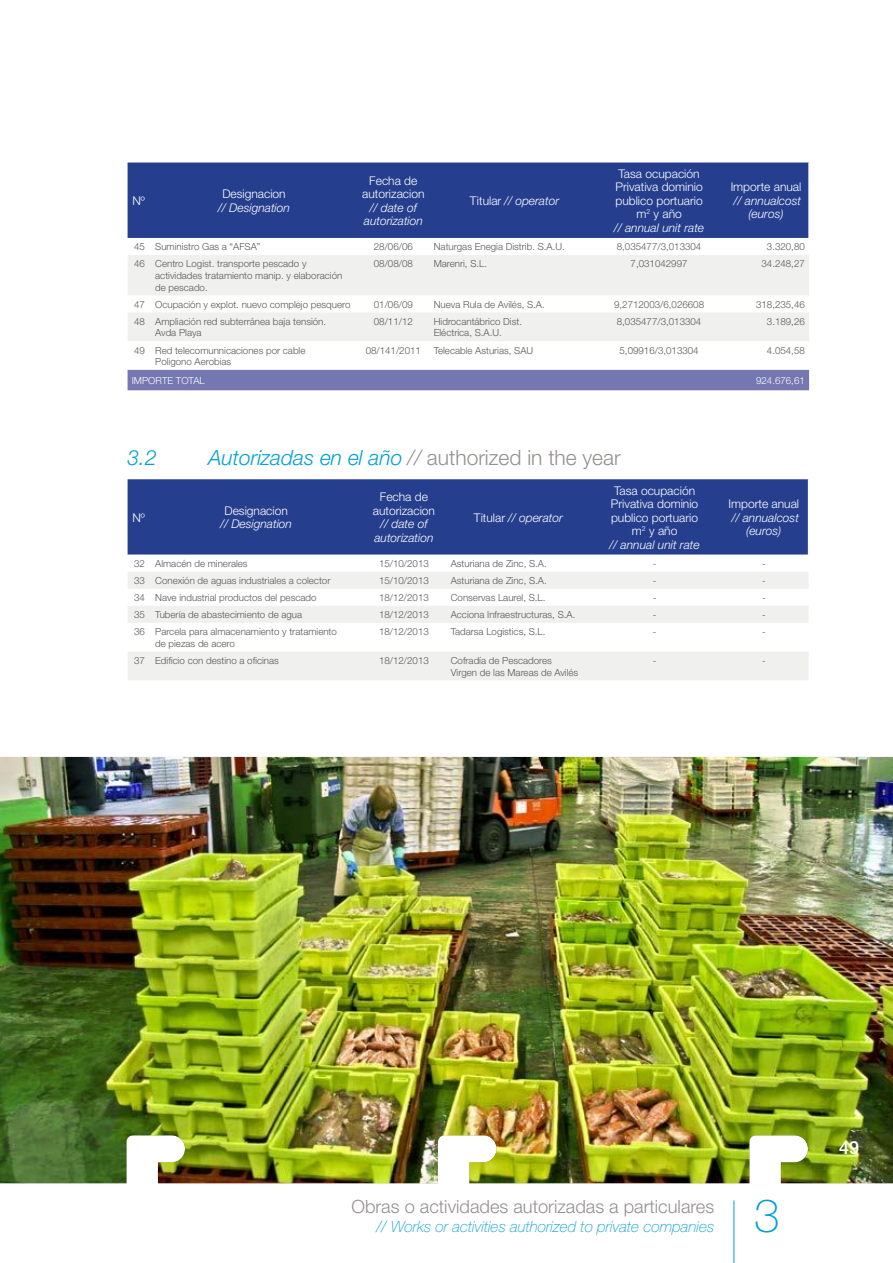
<style>
.page{position:relative;width:893px;height:1263px;background:#fff}
.page>*{position:absolute;margin:0;border:0;box-sizing:border-box;transform-origin:0 0}
.t1{font:100 46.2px "Helvetica Neue";color:#009fd5}
.t2{font:300 21px "Helvetica Neue";color:#948f8f}
.t3{font:italic 300 21px "Helvetica Neue";color:#009fd5}
.t4{font:300 18.3px "Helvetica Neue";color:#948f8f}
.t5{font:500 18px "Helvetica Neue";color:#fff}
.t6{font:italic 100 15.45px "Helvetica Neue";color:#009fd5}
.t7{font:300 12px/13.5px "Helvetica Neue";color:#fff;text-align:center}
.t8{font:italic 300 12px/13.5px "Helvetica Neue";color:#fff;text-align:center}
.t9{font:300 9.75px/11.7px "Helvetica Neue";color:#57585a}
.t10{font:300 9.75px "Helvetica Neue";color:#fff}
.s1{font-style:normal}
.s2{font-style:italic}
.s3{font-style:italic;color:#009fd5}
</style>
<div class="page">
<hr style="left:733px;top:1200px;width:1px;height:63px;background:#009fd5">
<img style="left:0;top:757px;width:893px;height:426px">
<div style="left:128px;top:163px;width:680px;height:75px;background:#253f8e"></div>
<svg style="left:128px;top:369px;width:681px;height:1px"></svg>
<svg style="left:128px;top:255px;width:681px;height:86px;fill:#f0f0ef"></svg>
<div style="left:128px;top:370px;width:681px;height:20px;background:#7477b0"></div>
<div style="left:128px;top:479px;width:680px;height:76px;background:#253f8e"></div>
<svg style="left:128px;top:572px;width:680px;height:108px;fill:#f0f0ef"></svg>
<p class="t7" style="left:133px;top:194px;width:14px">Nº</p>
<p class="t7" style="left:222px;top:187px;width:65px">Designacion</p>
<p class="t8" style="left:218px;top:201px;width:73px">// Designation</p>
<p class="t7" style="left:362px;top:173px;width:64px">Fecha de autorizacion</p>
<p class="t8" style="left:364px;top:201px;width:61px">// date of autorization</p>
<p class="t8" style="left:470px;top:194px;width:91px"><span class="s1">Titular</span> // operator</p>
<p class="t7" style="left:614px;top:167px;width:92px">Tasa ocupación<br>Privativa dominio publico portuario m<sup>2</sup> y año<br><span class="s2">// annual unit rate</span></p>
<p class="t7" style="left:731px;top:180px;width:72px">Importe anual</p>
<p class="t8" style="left:734px;top:194px;width:69px">// annualcost (euros)</p>
<p class="t9" style="left:134px;top:241px;width:128px">45 Suministro Gas a “AFSA”</p>
<p class="t9" style="left:374px;top:241px;width:41px">28/06/06</p>
<p class="t9" style="left:434px;top:241px;width:133px">Naturgas Enegia Distrib. S.A.U.</p>
<p class="t9" style="left:617px;top:241px;width:86px">8,035477/3,013304</p>
<p class="t9" style="left:767px;top:241px;width:39px">3.320,80</p>
<p class="t9" style="left:155px;top:258px;width:189px;text-indent:-21px">46 Centro Logist. transporte pescado y actividades tratamiento manip. y elaboración de pescado.</p>
<p class="t9" style="left:374px;top:258px;width:41px">08/08/08</p>
<p class="t9" style="left:434px;top:258px;width:55px">Marenri, S.L.</p>
<p class="t9" style="left:631px;top:258px;width:58px">7,031042997</p>
<p class="t9" style="left:761px;top:258px;width:45px">34.248,27</p>
<p class="t9" style="left:134px;top:298px;width:218px">47 Ocupación y explot. nuevo complejo pesquero</p>
<p class="t9" style="left:374px;top:298px;width:41px">01/06/09</p>
<p class="t9" style="left:434px;top:298px;width:113px">Nueva Rula de Avilés, S.A.</p>
<p class="t9" style="left:614px;top:298px;width:91px">9,2712003/6,026608</p>
<p class="t9" style="left:756px;top:298px;width:50px">318,235,46</p>
<p class="t9" style="left:155px;top:315px;width:173px;text-indent:-21px">48 Ampliación red subterránea baja tensión.<br>Avda Playa</p>
<p class="t9" style="left:374px;top:315px;width:41px">08/11/12</p>
<p class="t9" style="left:434px;top:315px;width:90px">Hidrocantábrico Dist.<br>Eléctrica, S.A.U.</p>
<p class="t9" style="left:617px;top:315px;width:86px">8,035477/3,013304</p>
<p class="t9" style="left:767px;top:315px;width:39px">3.189,26</p>
<p class="t9" style="left:155px;top:344px;width:152px;text-indent:-21px">49 Red telecomunnicaciones por cable<br>Poligono Aerobias</p>
<p class="t9" style="left:366px;top:344px;width:57px">08/141/2011</p>
<p class="t9" style="left:434px;top:344px;width:101px">Telecable Asturias, SAU</p>
<p class="t9" style="left:619px;top:344px;width:81px">5,09916/3,013304</p>
<p class="t9" style="left:767px;top:344px;width:39px">4.054,58</p>
<p class="t10" style="left:132px;top:374px;width:74px">IMPORTE TOTAL</p>
<p class="t10" style="left:756px;top:374px;width:50px">924.676,61</p>
<h2 class="t3" style="left:128px;top:445px;width:31px">3.2</h2>
<h2 class="t2" style="left:208px;top:444px;width:414px"><span class="s3">Autorizadas en el año</span> <span class="s2">//</span> authorized in the year</h2>
<p class="t7" style="left:133px;top:510px;width:14px">Nº</p>
<p class="t7" style="left:225px;top:504px;width:65px">Designacion</p>
<p class="t8" style="left:220px;top:517px;width:73px">// Designation</p>
<p class="t7" style="left:373px;top:490px;width:64px">Fecha de autorizacion</p>
<p class="t8" style="left:374px;top:517px;width:61px">// date of autorization</p>
<p class="t8" style="left:474px;top:510px;width:91px"><span class="s1">Titular</span> // operator</p>
<p class="t7" style="left:610px;top:483px;width:92px">Tasa ocupación<br>Privativa dominio publico portuario m<sup>2</sup> y año<br><span class="s2">// annual unit rate</span></p>
<p class="t7" style="left:728px;top:497px;width:72px">Importe anual</p>
<p class="t8" style="left:732px;top:510px;width:69px">// annualcost (euros)</p>
<p class="t9" style="left:134px;top:557px;width:115px">32 Almacén de minerales</p>
<p class="t9" style="left:379px;top:557px;width:51px">15/10/2013</p>
<p class="t9" style="left:451px;top:557px;width:98px">Asturiana de Zinc, S.A.</p>
<p class="t9" style="left:653px;top:557px;width:5px">-</p>
<p class="t9" style="left:762px;top:557px;width:5px">-</p>
<p class="t9" style="left:134px;top:575px;width:198px">33 Conexión de aguas industriales a colector</p>
<p class="t9" style="left:379px;top:575px;width:51px">15/10/2013</p>
<p class="t9" style="left:451px;top:575px;width:98px">Asturiana de Zinc, S.A.</p>
<p class="t9" style="left:653px;top:575px;width:5px">-</p>
<p class="t9" style="left:762px;top:575px;width:5px">-</p>
<p class="t9" style="left:134px;top:592px;width:184px">34 Nave industrial productos del pescado</p>
<p class="t9" style="left:379px;top:592px;width:51px">18/12/2013</p>
<p class="t9" style="left:451px;top:592px;width:96px">Conservas Laurel, S.L.</p>
<p class="t9" style="left:653px;top:592px;width:5px">-</p>
<p class="t9" style="left:762px;top:592px;width:5px">-</p>
<p class="t9" style="left:134px;top:609px;width:170px">35 Tubería de abastecimiento de agua</p>
<p class="t9" style="left:379px;top:609px;width:51px">18/12/2013</p>
<p class="t9" style="left:451px;top:609px;width:126px">Acciona Infraestructuras, S.A.</p>
<p class="t9" style="left:653px;top:609px;width:5px">-</p>
<p class="t9" style="left:762px;top:609px;width:5px">-</p>
<p class="t9" style="left:155px;top:626px;width:183px;text-indent:-21px">36 Parcela para almacenamiento y tratamiento de piezas de acero</p>
<p class="t9" style="left:379px;top:626px;width:51px">18/12/2013</p>
<p class="t9" style="left:451px;top:626px;width:96px">Tadarsa Logistics, S.L.</p>
<p class="t9" style="left:653px;top:626px;width:5px">-</p>
<p class="t9" style="left:762px;top:626px;width:5px">-</p>
<p class="t9" style="left:134px;top:654px;width:146px">37 Edificio con destino a oficinas</p>
<p class="t9" style="left:379px;top:654px;width:51px">18/12/2013</p>
<p class="t9" style="left:451px;top:654px;width:129px">Cofradía de Pescadores<br>Virgen de las Mareas de Avilés</p>
<p class="t9" style="left:653px;top:654px;width:5px">-</p>
<p class="t9" style="left:762px;top:654px;width:5px">-</p>
<h3 class="t4" style="left:351px;top:1196px;width:364px">Obras o actividades autorizadas a particulares</h3>
<h3 class="t6" style="left:376px;top:1217px;width:339px">// Works or activities authorized to private companies</h3>
<h1 class="t1" style="left:754px;top:1189px;width:27px">3</h1>
<h3 class="t5" style="left:839px;top:1137px;width:22px">49</h3>
</div>
